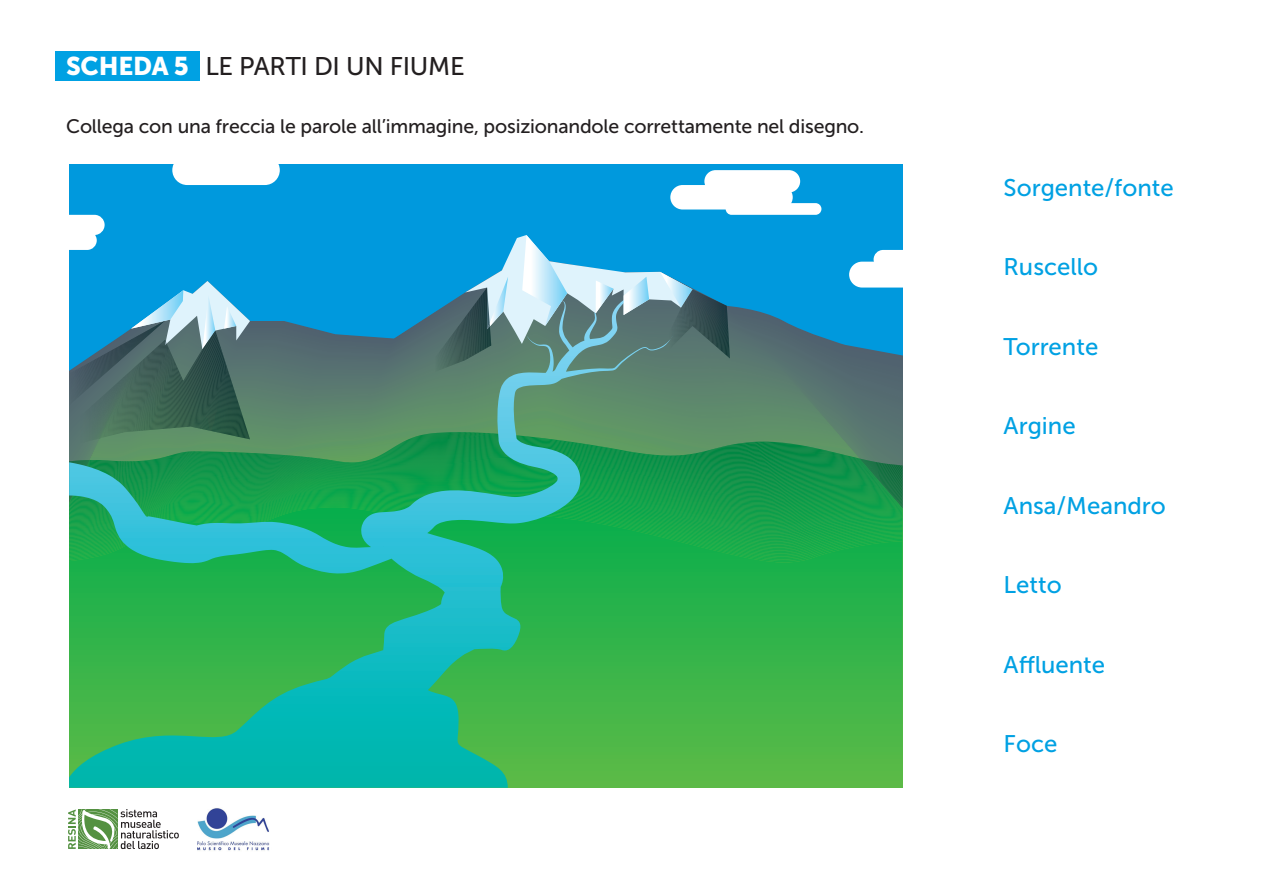
<style>
.page{position:relative;width:1263px;height:893px;background:#fff}
.page>*{position:absolute;margin:0;border:0;box-sizing:border-box;transform-origin:0 0}
.t1{font:25.5px "Museo Sans 500";letter-spacing:-.01em;color:#231f20}
.t2{font:24px "Museo Sans 500";color:#00a1e3}
.t3{font:19.5px "Museo Sans 500";letter-spacing:-.01em;color:#231f20}
.s1{font-family:"Museo Sans 900";color:#fff}
</style>
<div class="page">
<div style="left:55px;top:51px;width:145px;height:30px;background:#00a1e3"></div>
<svg style="left:68px;top:809px;width:111px;height:40px"></svg>
<img style="left:198px;top:808px;width:72px;height:43px">
<div style="left:69px;top:165px;width:833px;height:234px;background:#09d"></div>
<svg style="left:69px;top:556px;width:833px;height:232px;background:#2cb563"></svg>
<div style="left:172px;top:165px;width:108px;height:20px;background:#fff"></div>
<div style="left:670px;top:185px;width:123px;height:24px;background:#fff;border-radius:12px"></div>
<div style="left:704px;top:170px;width:96px;height:22px;background:#fff;border-radius:11px"></div>
<div style="left:726px;top:203px;width:95px;height:12px;background:#fff;border-radius:6px"></div>
<svg style="left:69px;top:215px;width:834px;height:341px"></svg>
<p class="t1" style="left:66px;top:53px;width:400px"><span class="s1">SCHEDA 5</span> LE PARTI DI UN FIUME</p>
<p class="t3" style="left:66px;top:116px;width:799px">Collega con una freccia le parole all’immagine, posizionandole correttamente nel disegno.</p>
<p class="t2" style="left:1003px;top:174px;width:172px">Sorgente/fonte</p>
<p class="t2" style="left:1003px;top:254px;width:96px">Ruscello</p>
<p class="t2" style="left:1003px;top:333px;width:96px">Torrente</p>
<p class="t2" style="left:1003px;top:413px;width:74px">Argine</p>
<p class="t2" style="left:1003px;top:492px;width:164px">Ansa/Meandro</p>
<p class="t2" style="left:1003px;top:572px;width:60px">Letto</p>
<p class="t2" style="left:1003px;top:651px;width:103px">Affluente</p>
<p class="t2" style="left:1003px;top:731px;width:55px">Foce</p>
</div>
